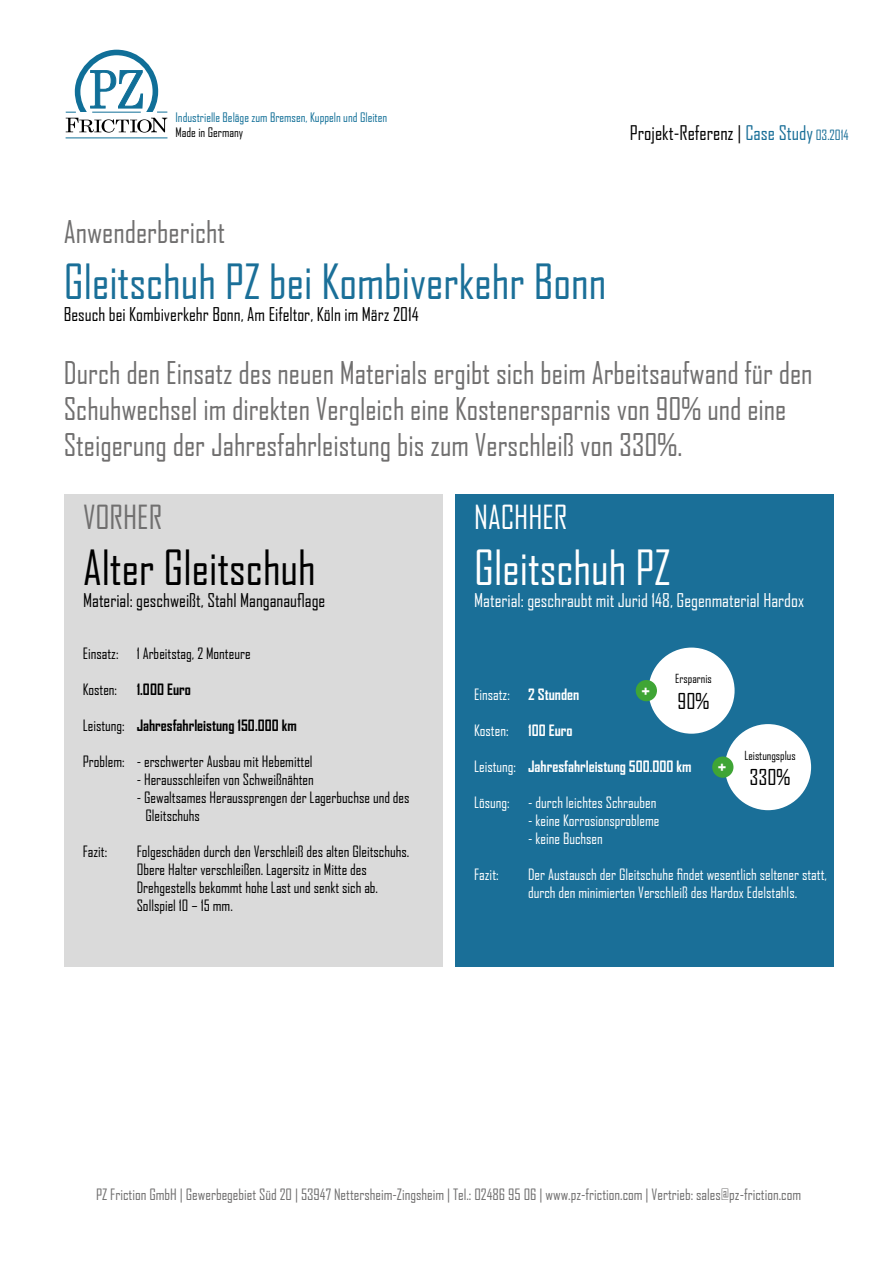
<style>
.page{position:relative;width:893px;height:1263px;background:#fff}
.page>*{position:absolute;margin:0;border:0;box-sizing:border-box;transform-origin:0 0}
.t1{font:46.5px "Agency FB";color:#1a6f98}
.t2{font:46.5px "Agency FB";color:#000}
.t3{font:46.5px "Agency FB";color:#fff}
.t4{font:31.8px "Agency FB";color:#fff}
.t5{font:31.8px "Agency FB";color:#706f6f}
.t6{font:30px/36px "Agency FB";color:#706f6f}
.t7{font:21px "Agency FB";color:#000}
.t8{font:19.35px "Agency FB";color:#000}
.t9{font:18.15px "Agency FB";color:#000}
.t10{font:18.15px "Agency FB";color:#fff}
.t11{font:700 18px "Agency FB";color:#fff}
.t12{font:15px/18px "Agency FB";color:#000}
.t13{font:15px/18px "Agency FB";color:#fff}
.t14{font:15px "Agency FB";color:#706f6f}
.t15{font:700 15px "Agency FB";color:#000}
.t16{font:700 15px "Agency FB";color:#fff}
.t17{font:12.6px "Agency FB";color:#137098}
.t18{font:12.6px "Agency FB";color:#000}
.t19{font:12px "Agency FB";color:#000}
.s1{color:#1a6f98}
.s2{font-size:13.5px;color:#1a6f98}
.s3{font-weight:400}
.s4{font-weight:700}
</style>
<div class="page">
<div style="left:64px;top:494px;width:378px;height:472px;background:#dadada"></div>
<div style="left:455px;top:494px;width:378px;height:472px;background:#1a6f98"></div>
<div style="left:648px;top:648px;width:87px;height:86px;background:#fff;border-radius:50%"></div>
<div style="left:725px;top:724px;width:86px;height:86px;background:#fff;border-radius:50%"></div>
<div style="left:636px;top:680px;width:21px;height:21px;background:#3fa535;border-radius:50%"></div>
<div style="left:712px;top:756px;width:21px;height:22px;background:#3fa535;border-radius:50%"></div>
<div style="left:64px;top:113px;width:105px;height:28px;background:linear-gradient(to right,#fff,#fff)"></div>
<svg style="left:66px;top:50px;width:101px;height:83px"></svg>
<hr style="left:66px;top:137px;width:101px;height:1px;background:#106f98">
<p class="t17" style="left:175px;top:110px;width:213px">Industrielle Beläge zum Bremsen, Kuppeln und Gleiten</p>
<p class="t18" style="left:175px;top:125px;width:69px">Made in Germany</p>
<p class="t8" style="left:630px;top:121px;width:220px">Projekt-Referenz | <span class="s1">Case Study</span> <span class="s2">03.2014</span></p>
<h3 class="t6" style="left:64px;top:213px;width:163px">Anwenderbericht</h3>
<h1 class="t1" style="left:64px;top:253px;width:544px">Gleitschuh PZ bei Kombiverkehr Bonn</h1>
<p class="t9" style="left:64px;top:303px;width:357px">Besuch bei Kombiverkehr Bonn, Am Eifeltor, Köln im März 2014</p>
<h3 class="t6" style="left:64px;top:354px;width:750px">Durch den Einsatz des neuen Materials ergibt sich beim Arbeitsaufwand für den<br>Schuhwechsel im direkten Vergleich eine Kostenersparnis von 90% und eine<br>Steigerung der Jahresfahrleistung bis zum Verschleiß von 330%.</h3>
<h2 class="t5" style="left:83px;top:498px;width:81px">VORHER</h2>
<h1 class="t2" style="left:83px;top:539px;width:234px">Alter Gleitschuh</h1>
<p class="t9" style="left:83px;top:589px;width:244px">Material: geschweißt, Stahl Manganauflage</p>
<p class="t12" style="left:83px;top:644px;width:169px">Einsatz: 1 Arbeitstag, 2 Monteure</p>
<p class="t12" style="left:83px;top:680px;width:36px">Kosten:</p>
<p class="t15" style="left:137px;top:680px;width:56px">1.000 Euro</p>
<p class="t15" style="left:83px;top:716px;width:216px"><span class="s3">Leistung:</span> Jahresfahrleistung 150.000 km</p>
<p class="t12" style="left:83px;top:752px;width:231px">Problem: - erschwerter Ausbau mit Hebemittel</p>
<p class="t12" style="left:137px;top:770px;width:179px">- Herausschleifen von Schweißnähten</p>
<p class="t12" style="left:146px;top:788px;width:266px;text-indent:-9px">- Gewaltsames Heraussprengen der Lagerbuchse und des<br>Gleitschuhs</p>
<p class="t12" style="left:83px;top:842px;width:26px">Fazit:</p>
<p class="t12" style="left:137px;top:842px;width:274px">Folgeschäden durch den Verschleiß des alten Gleitschuhs.<br>Obere Halter verschleißen. Lagersitz in Mitte des Drehgestells bekommt hohe Last und senkt sich ab.<br>Sollspiel 10 – 15 mm.</p>
<h2 class="t4" style="left:474px;top:498px;width:95px">NACHHER</h2>
<h1 class="t3" style="left:474px;top:539px;width:198px">Gleitschuh PZ</h1>
<p class="t10" style="left:474px;top:589px;width:331px">Material: geschraubt mit Jurid 148, Gegenmaterial Hardox</p>
<p class="t19" style="left:675px;top:672px;width:38px">Ersparnis</p>
<h3 class="t7" style="left:677px;top:688px;width:34px">90%</h3>
<p class="t11" style="left:641px;top:679px;width:10px">+</p>
<p class="t13" style="left:474px;top:685px;width:107px">Einsatz: <span class="s4">2 Stunden</span></p>
<p class="t13" style="left:474px;top:721px;width:36px">Kosten:</p>
<p class="t16" style="left:528px;top:721px;width:46px">100 Euro</p>
<p class="t16" style="left:474px;top:757px;width:219px"><span class="s3">Leistung:</span> Jahresfahrleistung 500.000 km</p>
<p class="t13" style="left:474px;top:793px;width:184px">Lösung: - durch leichtes Schrauben</p>
<p class="t13" style="left:528px;top:811px;width:133px">- keine Korrosionsprobleme</p>
<p class="t13" style="left:528px;top:829px;width:76px">- keine Buchsen</p>
<p class="t13" style="left:474px;top:865px;width:26px">Fazit:</p>
<p class="t13" style="left:528px;top:865px;width:300px">Der Austausch der Gleitschuhe findet wesentlich seltener statt, durch den minimierten Verschleiß des Hardox Edelstahls.</p>
<p class="t19" style="left:744px;top:748px;width:53px">Leistungsplus</p>
<h3 class="t7" style="left:750px;top:764px;width:42px">330%</h3>
<p class="t11" style="left:718px;top:755px;width:10px">+</p>
<p class="t14" style="left:96px;top:1185px;width:707px">PZ Friction GmbH | Gewerbegebiet Süd 20 | 53947 Nettersheim-Zingsheim | Tel.: 02486 95 06 | www.pz-friction.com | Vertrieb: sales@pz-friction.com</p>
</div>
